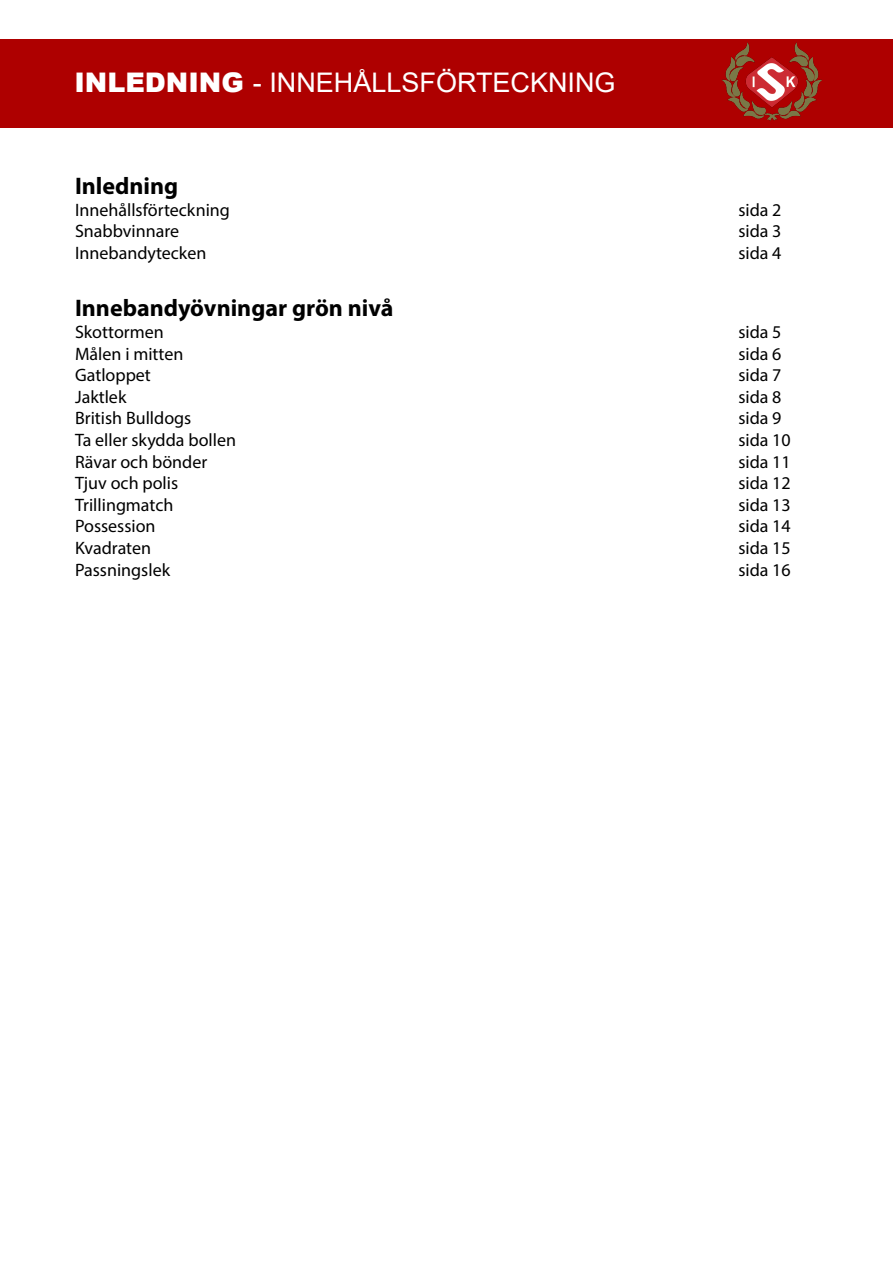
<style>
.page{position:relative;width:893px;height:1263px;background:#fff}
.page>*{position:absolute;margin:0;border:0;box-sizing:border-box;transform-origin:0 0}
.t1{font:27px "Arial";color:#fff}
.t2{font:700 24px "Myriad Pro";color:#000}
.t3{font:18px "Myriad Pro";color:#000}
.s1{font-weight:900}
</style>
<div class="page">
<div style="left:0;top:39px;width:893px;height:89px;background:#ae0000"></div>
<img style="left:723px;top:42px;width:99px;height:78px">
<p class="t1" style="left:74px;top:64px;width:543px"><span class="s1">INLEDNING</span> - INNEHÅLLSFÖRTECKNING</p>
<p class="t2" style="left:75px;top:170px;width:105px">Inledning</p>
<p class="t3" style="left:75px;top:198px;width:156px">Innehållsförteckning</p>
<p class="t3" style="left:738px;top:198px;width:45px">sida 2</p>
<p class="t3" style="left:75px;top:220px;width:106px">Snabbvinnare</p>
<p class="t3" style="left:738px;top:220px;width:45px">sida 3</p>
<p class="t3" style="left:75px;top:242px;width:133px">Innebandytecken</p>
<p class="t3" style="left:738px;top:242px;width:45px">sida 4</p>
<p class="t2" style="left:75px;top:293px;width:320px">Innebandyövningar grön nivå</p>
<p class="t3" style="left:75px;top:321px;width:90px">Skottormen</p>
<p class="t3" style="left:738px;top:321px;width:45px">sida 5</p>
<p class="t3" style="left:75px;top:342px;width:110px">Målen i mitten</p>
<p class="t3" style="left:738px;top:342px;width:45px">sida 6</p>
<p class="t3" style="left:75px;top:364px;width:77px">Gatloppet</p>
<p class="t3" style="left:738px;top:364px;width:45px">sida 7</p>
<p class="t3" style="left:75px;top:386px;width:53px">Jaktlek</p>
<p class="t3" style="left:738px;top:386px;width:45px">sida 8</p>
<p class="t3" style="left:75px;top:407px;width:118px">British Bulldogs</p>
<p class="t3" style="left:738px;top:407px;width:45px">sida 9</p>
<p class="t3" style="left:75px;top:429px;width:163px">Ta eller skydda bollen</p>
<p class="t3" style="left:738px;top:429px;width:54px">sida 10</p>
<p class="t3" style="left:75px;top:450px;width:134px">Rävar och bönder</p>
<p class="t3" style="left:738px;top:450px;width:54px">sida 11</p>
<p class="t3" style="left:75px;top:472px;width:105px">Tjuv och polis</p>
<p class="t3" style="left:738px;top:472px;width:54px">sida 12</p>
<p class="t3" style="left:75px;top:494px;width:100px">Trillingmatch</p>
<p class="t3" style="left:738px;top:494px;width:54px">sida 13</p>
<p class="t3" style="left:75px;top:515px;width:82px">Possession</p>
<p class="t3" style="left:738px;top:515px;width:54px">sida 14</p>
<p class="t3" style="left:75px;top:537px;width:78px">Kvadraten</p>
<p class="t3" style="left:738px;top:537px;width:54px">sida 15</p>
<p class="t3" style="left:75px;top:558px;width:97px">Passningslek</p>
<p class="t3" style="left:738px;top:558px;width:54px">sida 16</p>
</div>
